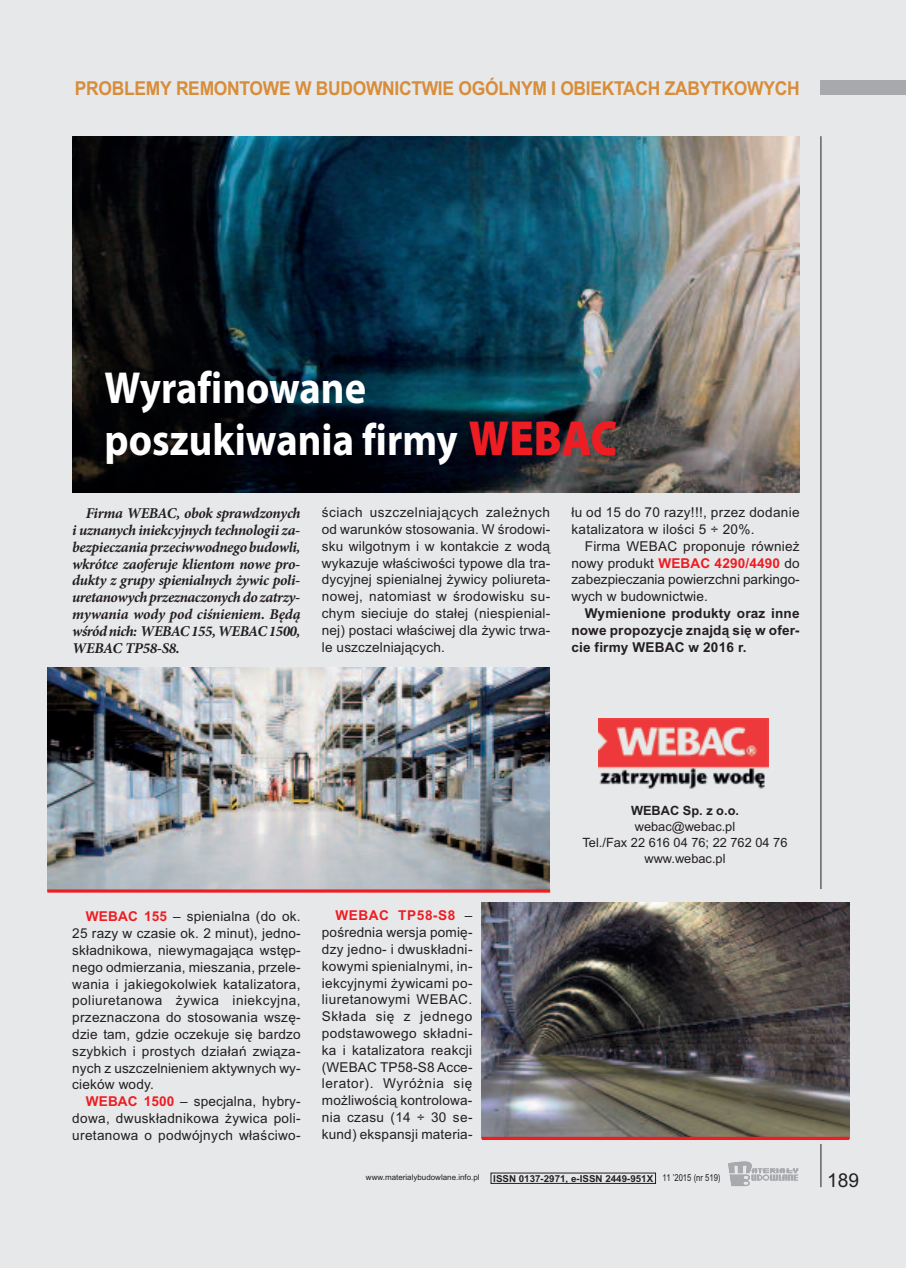
<style>
.page{position:relative;width:906px;height:1268px;background:#fff}
.page>*{position:absolute;margin:0;border:0;box-sizing:border-box;transform-origin:0 0}
.t1{font:700 45px/51.4px "Myriad Pro";color:#fff;scale:.9 1}
.t2{font:700 19.2px "Arial";letter-spacing:-.015em;color:#d88d3a;scale:.91 1}
.t3{font:19.2px "Arial";color:#231f20}
.t4{font:italic 700 15px/16.8px "Minion Pro";letter-spacing:-.03em;color:#231f20;text-align:justify}
.t5{font:13.65px/16.8px "Arial";letter-spacing:.015em;color:#231f20;text-align:justify}
.t6{font:700 13.65px/16.8px "Arial";letter-spacing:.01em;color:#231f20;text-align:justify}
.t7{font:12.75px/16px "Arial";color:#231f20;text-align:center}
.t8{font:700 12.75px "Arial";color:#231f20}
.t9{font:700 9.6px "Arial";color:#231f20}
.t10{font:7.95px "Arial";color:#231f20}
.s1{font-weight:900;font-size:49.5px;color:#ee1d23}
.s2{font-weight:700;color:#ee1d23}
.s3{font-weight:400}
</style>
<div class="page">
<div style="left:0;top:0;width:906px;height:1267px;background:#e7e8e9"></div>
<img style="left:72px;top:136px;width:727px;height:356px">
<div style="left:821px;top:81px;width:85px;height:14px;background:#a8a9ad"></div>
<hr style="left:820px;top:136px;width:1px;height:752px;background:#231f20">
<svg style="left:728px;top:1161px;width:70px;height:24px"></svg>
<img style="left:598px;top:718px;width:170px;height:71px">
<img style="left:48px;top:667px;width:502px;height:222px">
<img style="left:482px;top:902px;width:367px;height:234px">
<hr style="left:482px;top:1136px;width:367px;height:3px;background:#ee1d23">
<hr style="left:47px;top:889px;width:503px;height:3px;background:#ee1d23">
<hr style="left:820px;top:1143px;width:1px;height:43px;background:#231f20">
<h2 class="t2" style="left:75px;top:77px;width:798px">PROBLEMY REMONTOWE W BUDOWNICTWIE OGÓLNYM I OBIEKTACH ZABYTKOWYCH</h2>
<h1 class="t1" style="left:105px;top:366px;width:571px">Wyrafinowane poszukiwania firmy <span class="s1">WEBAC</span></h1>
<p class="t4" style="left:72px;top:506px;width:230px;text-indent:14px">Firma WEBAC, obok sprawdzonych i uznanych iniekcyjnych technologii za&shy;bezpieczaniaprzeciwwodnegobudowli, wkrótce zaoferuje klientom nowe pro&shy;dukty z grupy spienialnych żywic poli&shy;uretanowychprzeznaczonychdozatrzy&shy;mywania wody pod ciśnieniem. Będą wśródnich: WEBAC155,WEBAC1500, WEBAC TP58-S8.</p>
<p class="t5" style="left:322px;top:504px;width:230px">ściach uszczelniających zależnych od warunków stosowania. W środowi&shy;sku wilgotnym i w kontakcie z wodą wykazuje właściwości typowe dla tra&shy;dycyjnej spienialnej żywicy poliureta&shy;nowej, natomiast w środowisku su&shy;chym sieciuje do stałej (niespienial&shy;nej) postaci właściwej dla żywic trwa&shy;le uszczelniających.</p>
<p class="t5" style="left:571px;top:504px;width:230px">łu od 15 do 70 razy!!!, przez dodanie katalizatora w ilości 5 ÷ 20%.</p>
<p class="t5" style="left:571px;top:537px;width:230px;text-indent:13px">Firma WEBAC proponuje również nowy produkt <span class="s2">WEBAC 4290/4490</span> do zabezpieczania powierzchni parkingo&shy;wych w budownictwie.</p>
<p class="t6" style="left:571px;top:604px;width:230px;text-indent:13px">Wymienione produkty oraz inne nowe propozycje znajdą się w ofer&shy;cie firmy WEBAC w 2016 r.</p>
<p class="t5" style="left:72px;top:908px;width:230px;text-indent:14px"><span class="s2">WEBAC 155</span> – spienialna (do ok.<br>25 razy w czasie ok. 2 minut), jedno&shy;składnikowa, niewymagająca wstęp&shy;nego odmierzania, mieszania, przele&shy;wania i jakiegokolwiek katalizatora, poliuretanowa żywica iniekcyjna, przeznaczona do stosowania wszę&shy;dzie tam, gdzie oczekuje się bardzo szybkich i prostych działań związa&shy;nych z uszczelnieniem aktywnych wy&shy;cieków wody.</p>
<p class="t5" style="left:72px;top:1092px;width:230px;text-indent:14px"><span class="s2">WEBAC 1500</span> – specjalna, hybry&shy;dowa, dwuskładnikowa żywica poli&shy;uretanowa o podwójnych właściwo-</p>
<p class="t5" style="left:322px;top:907px;width:152px;text-indent:14px"><span class="s2">WEBAC TP58-S8</span> – pośrednia wersja pomię&shy;dzy jedno- i dwuskładni&shy;kowymi spienialnymi, in&shy;iekcyjnymi żywicami po&shy;liuretanowymi WEBAC.<br>Składa się z jednego podstawowego składni&shy;ka i katalizatora reakcji (WEBAC TP58-S8 Acce&shy;lerator). Wyróżnia się możliwością kontrolowa&shy;nia czasu (14 ÷ 30 se&shy;kund) ekspansji materia-</p>
<p class="t8" style="left:631px;top:803px;width:110px">WEBAC Sp. z o.o.</p>
<p class="t7" style="left:582px;top:818px;width:206px">webac@webac.pl<br>Tel./Fax 22 616 04 76; 22 762 04 76 www.webac.pl</p>
<p class="t10" style="left:366px;top:1172px;width:115px">www.materialybudowlane.info.pl</p>
<p class="t9" style="left:493px;top:1172px;width:229px">ISSN 0137-2971, e-ISSN 2449-951X <span class="s3">11 ’2015 (nr 519)</span></p>
<h2 class="t3" style="left:827px;top:1168px;width:34px">189</h2>
</div>
